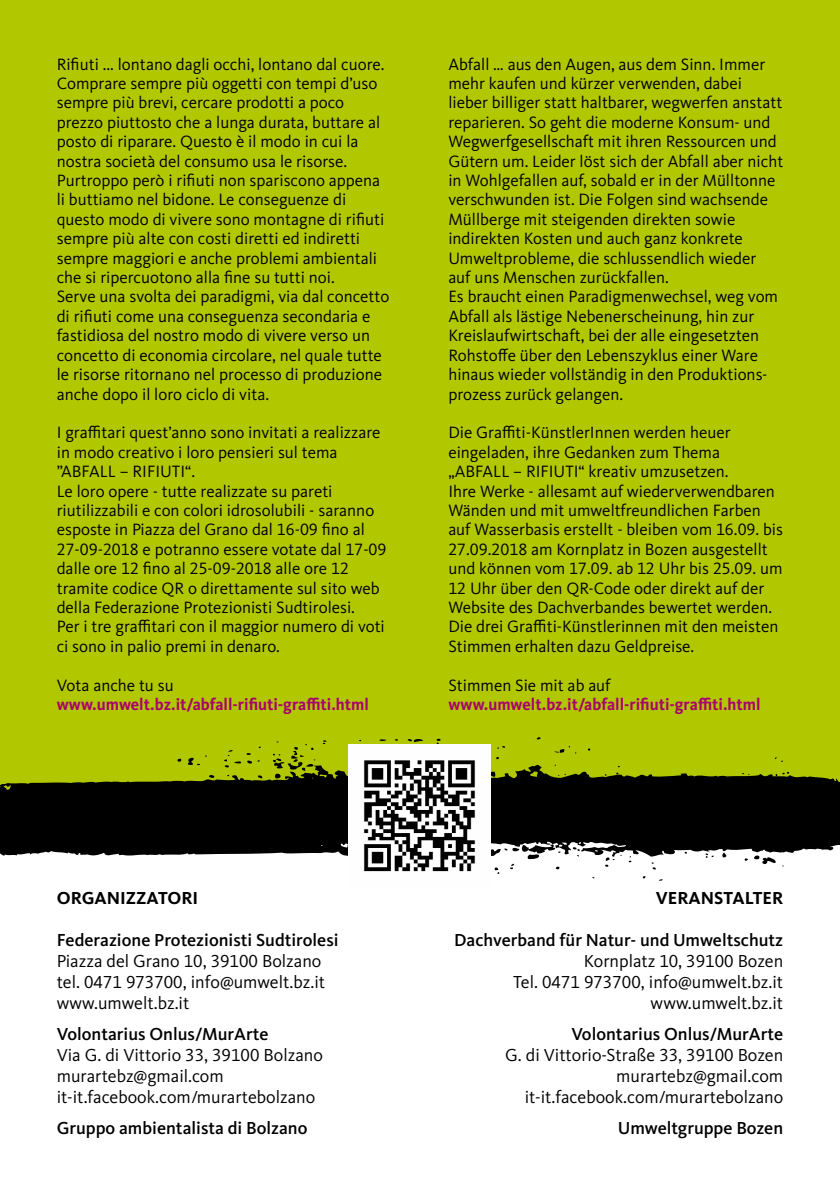
<style>
.page{position:relative;width:840px;height:1191px;background:#fff}
.page>*{position:absolute;margin:0;border:0;box-sizing:border-box;transform-origin:0 0}
.t1{font:18px/21px "Kievit OT";color:#000;text-align:right}
.t2{font:500 18px "Kievit OT";color:#000}
.t3{font:700 18px "Kievit OT";color:#000}
.t4{font:17px/19.4px "Kievit OT";color:#000}
.t5{font:700 17px "Kievit OT";color:#a7036d;scale:.95 1}
</style>
<div class="page">
<div style="left:0;top:0;width:839px;height:814px;background:#b1c800"></div>
<svg style="left:554px;top:746px;width:22px;height:7px"></svg>
<svg style="left:536px;top:737px;width:5px;height:3px"></svg>
<svg style="left:494px;top:867px;width:5px;height:7px"></svg>
<svg style="left:379px;top:738px;width:62px;height:6px"></svg>
<svg style="left:322px;top:740px;width:5px;height:4px"></svg>
<svg style="left:273px;top:741px;width:42px;height:19px"></svg>
<svg style="left:224px;top:746px;width:37px;height:14px"></svg>
<svg style="left:177px;top:755px;width:30px;height:5px"></svg>
<svg style="left:0;top:760px;width:839px;height:106px;fill:#000"></svg>
<img style="left:348px;top:744px;width:142px;height:128px">
<p class="t4" style="left:57px;top:54px;width:334px">Rifiuti ... lontano dagli occhi, lontano dal cuore.<br>Comprare sempre più oggetti con tempi d’uso sempre più brevi, cercare prodotti a poco prezzo piuttosto che a lunga durata, buttare al posto di riparare. Questo è il modo in cui la nostra società del consumo usa le risorse.<br>Purtroppo però i rifiuti non spariscono appena li buttiamo nel bidone. Le conseguenze di questo modo di vivere sono montagne di rifiuti sempre più alte con costi diretti ed indiretti sempre maggiori e anche problemi ambientali che si ripercuotono alla fine su tutti noi.<br>Serve una svolta dei paradigmi, via dal concetto di rifiuti come una conseguenza secondaria e fastidiosa del nostro modo di vivere verso un concetto di economia circolare, nel quale tutte le risorse ritornano nel processo di produzione anche dopo il loro ciclo di vita.</p>
<p class="t4" style="left:57px;top:423px;width:331px">I graffitari quest’anno sono invitati a realizzare in modo creativo i loro pensieri sul tema ”ABFALL – RIFIUTI“.<br>Le loro opere - tutte realizzate su pareti riutilizzabili e con colori idrosolubili - saranno esposte in Piazza del Grano dal 16-09 fino al 27-09-2018 e potranno essere votate dal 17-09 dalle ore 12 fino al 25-09-2018 alle ore 12 tramite codice QR o direttamente sul sito web della Federazione Protezionisti Sudtirolesi.<br>Per i tre graffitari con il maggior numero di voti ci sono in palio premi in denaro.</p>
<p class="t4" style="left:57px;top:675px;width:118px">Vota anche tu su</p>
<p class="t5" style="left:57px;top:694px;width:330px">www.umwelt.bz.it/abfall-rifiuti-graffiti.html</p>
<p class="t4" style="left:448px;top:54px;width:336px">Abfall … aus den Augen, aus dem Sinn. Immer mehr kaufen und kürzer verwenden, dabei lieber billiger statt haltbarer, wegwerfen anstatt reparieren. So geht die moderne Konsum- und Wegwerfgesellschaft mit ihren Ressourcen und Gütern um. Leider löst sich der Abfall aber nicht in Wohlgefallen auf, sobald er in der Mülltonne verschwunden ist. Die Folgen sind wachsende Müllberge mit steigenden direkten sowie indirekten Kosten und auch ganz konkrete Umweltprobleme, die schlussendlich wieder<br>auf uns Menschen zurückfallen.<br>Es braucht einen Paradigmenwechsel, weg vom Abfall als lästige Nebenerscheinung, hin zur Kreislaufwirtschaft, bei der alle eingesetzten Rohstoffe über den Lebenszyklus einer Ware hinaus wieder vollständig in den Produktions&shy;prozess zurück gelangen.</p>
<p class="t4" style="left:448px;top:423px;width:336px">Die Graffiti-KünstlerInnen werden heuer eingeladen, ihre Gedanken zum Thema „ABFALL – RIFIUTI“ kreativ umzusetzen.<br>Ihre Werke - allesamt auf wiederverwendbaren Wänden und mit umweltfreundlichen Farben auf Wasserbasis erstellt - bleiben vom 16.09. bis 27.09.2018 am Kornplatz in Bozen ausgestellt und können vom 17.09. ab 12 Uhr bis 25.09. um 12 Uhr über den QR-Code oder direkt auf der Website des Dachverbandes bewertet werden.<br>Die drei Graffiti-Künstlerinnen mit den meisten Stimmen erhalten dazu Geldpreise.</p>
<p class="t4" style="left:448px;top:675px;width:164px">Stimmen Sie mit ab auf</p>
<p class="t5" style="left:448px;top:694px;width:330px">www.umwelt.bz.it/abfall-rifiuti-graffiti.html</p>
<p class="t3" style="left:57px;top:887px;width:49px">ORGANIZZATORI</p>
<p class="t2" style="left:57px;top:929px;width:283px">Federazione Protezionisti Sudtirolesi</p>
<p class="t1" style="left:57px;top:950px;width:270px;text-align:left">Piazza del Grano 10, 39100 Bolzano tel. 0471 973700, info@umwelt.bz.it www.umwelt.bz.it</p>
<p class="t2" style="left:57px;top:1023px;width:213px">Volontarius Onlus/MurArte</p>
<p class="t1" style="left:57px;top:1044px;width:267px;text-align:left">Via G. di Vittorio 33, 39100 Bolzano murartebz@gmail.com it-it.facebook.com/murartebolzano</p>
<p class="t2" style="left:57px;top:1117px;width:252px">Gruppo ambientalista di Bolzano</p>
<p class="t3" style="left:655px;top:887px;width:24px">VERAN</p>
<p class="t3" style="left:713px;top:887px;width:21px">STALTER</p>
<p class="t2" style="left:454px;top:929px;width:330px">Dachverband für Natur- und Umweltschutz</p>
<p class="t1" style="left:513px;top:950px;width:271px">Kornplatz 10, 39100 Bozen<br>Tel. 0471 973700, info@umwelt.bz.it www.umwelt.bz.it</p>
<p class="t2" style="left:571px;top:1023px;width:213px">Volontarius Onlus/MurArte</p>
<p class="t1" style="left:505px;top:1044px;width:279px">G. di Vittorio-Straße 33, 39100 Bozen murartebz@gmail.com it-it.facebook.com/murartebolzano</p>
<p class="t2" style="left:617px;top:1117px;width:167px">Umweltgruppe Bozen</p>
</div>
